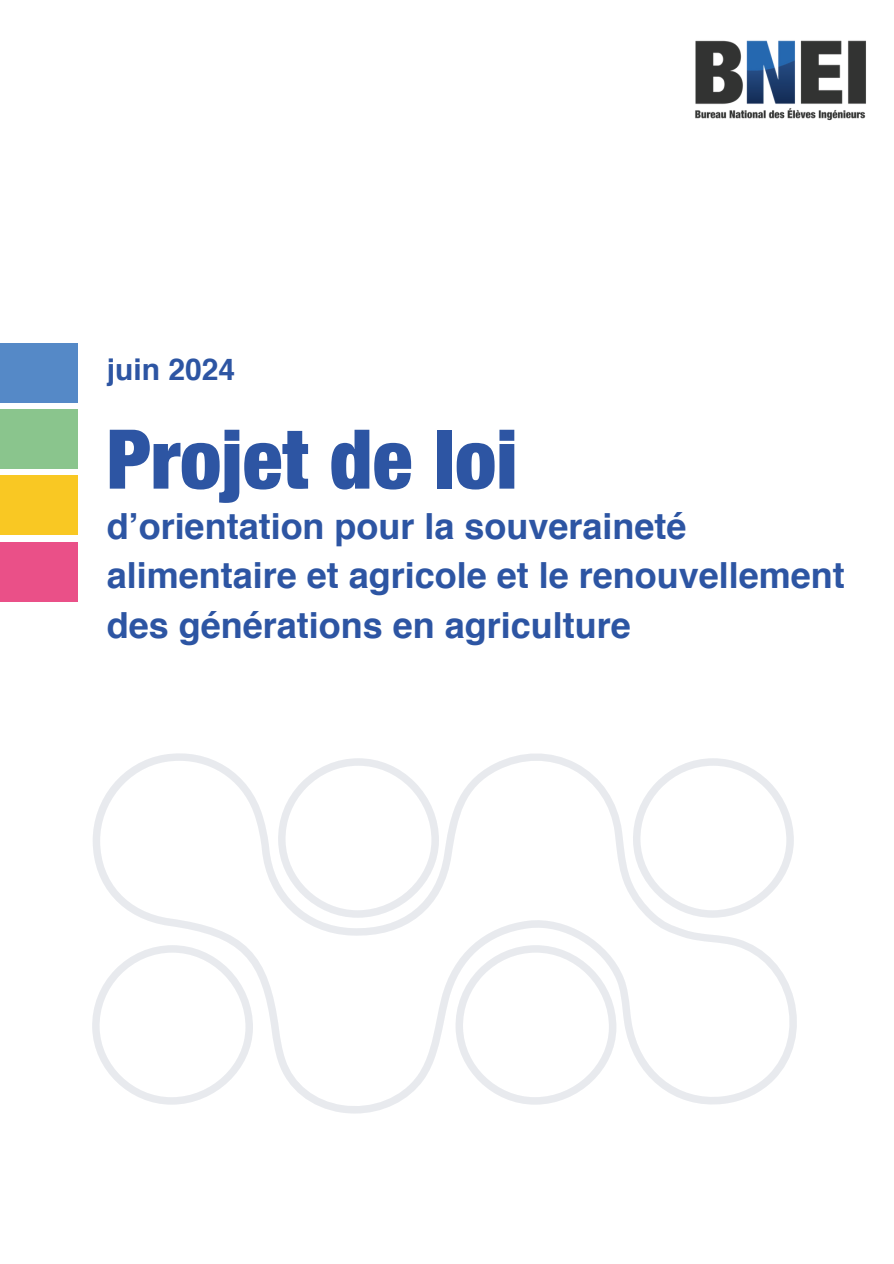
<style>
.page{position:relative;width:894px;height:1264px;background:#fff}
.page>*{position:absolute;margin:0;border:0;box-sizing:border-box;transform-origin:0 0}
.t1{font:900 condensed 82.5px "Helvetica Neue";color:#2d55a3}
.t2{font:700 36px/49.5px "Helvetica";color:#2d55a3}
.t3{font:700 30px "Helvetica";color:#2d55a3}
</style>
<div class="page">
<img style="left:695px;top:40px;width:171px;height:81px">
<div style="left:0;top:476px;width:77px;height:59px;background:#f9c823"></div>
<div style="left:0;top:409px;width:77px;height:59px;background:#8ac58d"></div>
<div style="left:0;top:343px;width:77px;height:59px;background:#5589c7"></div>
<div style="left:0;top:542px;width:77px;height:60px;background:#ea5088"></div>
<svg style="left:92px;top:753px;width:705px;height:360px"></svg>
<h2 class="t3" style="left:107px;top:357px;width:130px">juin 2024</h2>
<p class="t1" style="left:107px;top:408px;width:412px">Projet de loi</p>
<h1 class="t2" style="left:107px;top:504px;width:739px">d’orientation pour la souveraineté alimentaire et agricole et le renouvellement des générations en agriculture</h1>
</div>
